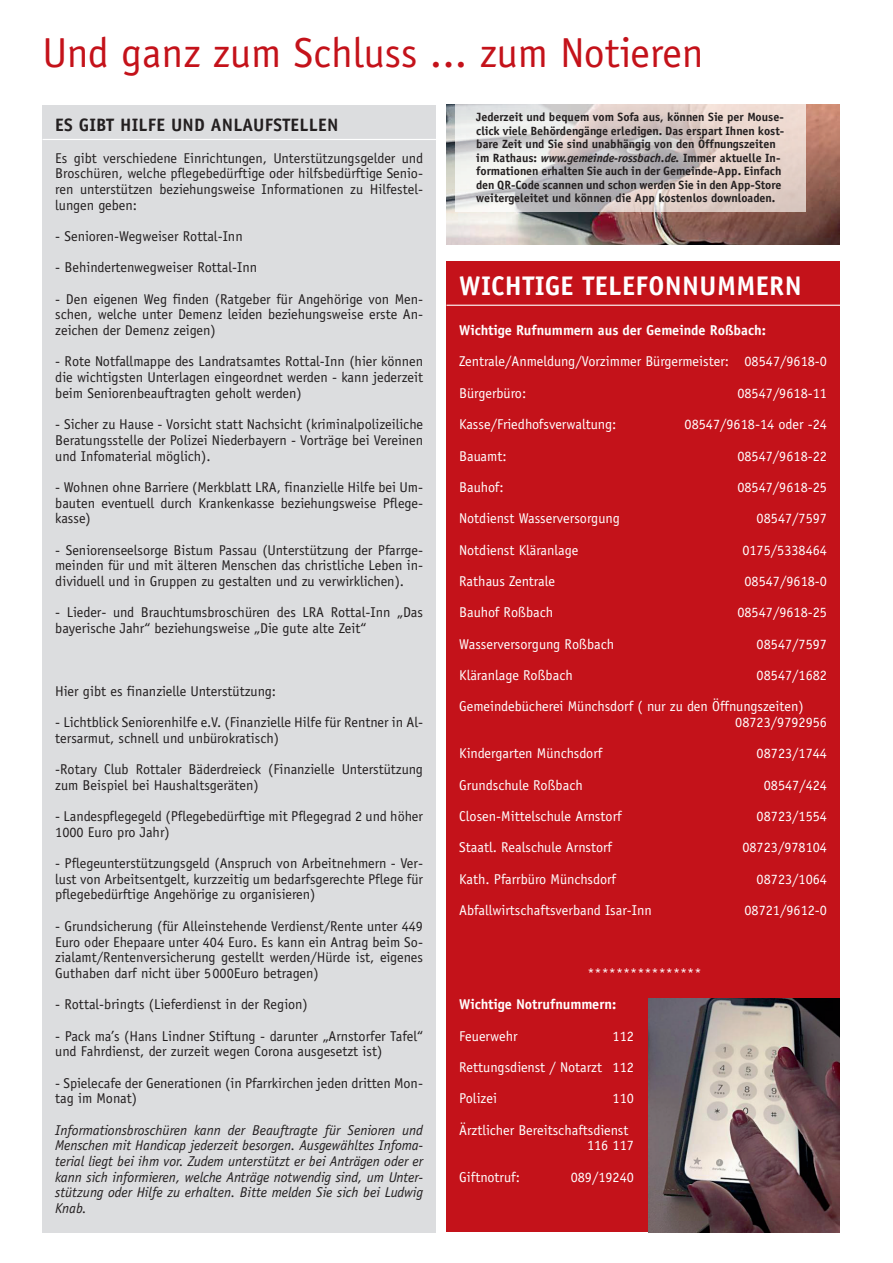
<style>
.page{position:relative;width:893px;height:1263px;background:#fff}
.page>*{position:absolute;margin:0;border:0;box-sizing:border-box;transform-origin:0 0}
.t1{font:42px "Officina Sans LT";color:#c4121a}
.t2{font:700 27px "Officina Sans LT";letter-spacing:.015em;color:#fff}
.t3{font:700 18px "Officina Sans LT";letter-spacing:.015em;color:#231f20}
.t4{font:14.25px/15.6px "Officina Sans LT";color:#231f20;text-align:justify}
.t5{font:14.25px/31.3px "Officina Sans LT";color:#fff}
.t6{font:italic 14.25px/15.6px "Officina Sans LT";color:#231f20;text-align:justify}
.t7{font:700 14.25px "Officina Sans LT";color:#fff}
.t8{font:700 12px/13.5px "Officina Sans LT";color:#231f20}
.s1{font-style:italic}
</style>
<div class="page">
<div style="left:446px;top:262px;width:394px;height:970px;background:#c4121a"></div>
<hr style="left:446px;top:305px;width:394px;height:1px;background:#fff">
<img style="left:648px;top:998px;width:192px;height:234px">
<img style="left:446px;top:105px;width:394px;height:140px">
<img style="left:455px;top:105px;width:350px;height:106px">
<div style="left:43px;top:105px;width:393px;height:1127px;background:#dcdddf"></div>
<hr style="left:43px;top:139px;width:393px;height:1px;background:#fff">
<h1 class="t1" style="left:43px;top:28px;width:663px">Und ganz zum Schluss ... zum Notieren</h1>
<p class="t8" style="left:476px;top:110px;width:309px">Jederzeit und bequem vom Sofa aus, können Sie per Mouse&shy;click viele Behördengänge erledigen. Das erspart Ihnen kost&shy;bare Zeit und Sie sind unabhängig von den Öffnungszeiten im Rathaus: <span class="s1">www.gemeinde-rossbach.de.</span> Immer aktuelle In&shy;formationen erhalten Sie auch in der Gemeinde-App. Einfach den QR-Code scannen und schon werden Sie in den App-Store weitergeleitet und können die App kostenlos downloaden.</p>
<p class="t3" style="left:55px;top:114px;width:285px">ES GIBT HILFE UND ANLAUFSTELLEN</p>
<p class="t4" style="left:55px;top:150px;width:369px">Es gibt verschiedene Einrichtungen, Unterstützungsgelder und Broschüren, welche pflegebedürftige oder hilfsbedürftige Senio&shy;ren unterstützen beziehungsweise Informationen zu Hilfestel&shy;lungen geben:</p>
<p class="t4" style="left:55px;top:228px;width:189px">- Senioren-Wegweiser Rottal-Inn</p>
<p class="t4" style="left:55px;top:260px;width:203px">- Behindertenwegweiser Rottal-Inn</p>
<p class="t4" style="left:55px;top:291px;width:369px">- Den eigenen Weg finden (Ratgeber für Angehörige von Men&shy;schen, welche unter Demenz leiden beziehungsweise erste An&shy;zeichen der Demenz zeigen)</p>
<p class="t4" style="left:55px;top:354px;width:369px">- Rote Notfallmappe des Landratsamtes Rottal-Inn (hier können die wichtigsten Unterlagen eingeordnet werden - kann jederzeit beim Seniorenbeauftragten geholt werden)</p>
<p class="t4" style="left:55px;top:416px;width:369px">- Sicher zu Hause - Vorsicht statt Nachsicht (kriminalpolizeiliche Beratungsstelle der Polizei Niederbayern - Vorträge bei Vereinen und Infomaterial möglich).</p>
<p class="t4" style="left:55px;top:479px;width:369px">- Wohnen ohne Barriere (Merkblatt LRA, finanzielle Hilfe bei Um&shy;bauten eventuell durch Krankenkasse beziehungsweise Pflege&shy;kasse)</p>
<p class="t4" style="left:55px;top:542px;width:369px">- Seniorenseelsorge Bistum Passau (Unterstützung der Pfarrge&shy;meinden für und mit älteren Menschen das christliche Leben in&shy;dividuell und in Gruppen zu gestalten und zu verwirklichen).</p>
<p class="t4" style="left:55px;top:605px;width:369px">- Lieder- und Brauchtumsbroschüren des LRA Rottal-Inn „Das bayerische Jahr“ beziehungsweise „Die gute alte Zeit“</p>
<h2 class="t2" style="left:459px;top:269px;width:344px">WICHTIGE TELEFONNUMMERN</h2>
<p class="t7" style="left:459px;top:321px;width:308px">Wichtige Rufnummern aus der Gemeinde Roßbach:</p>
<p class="t5" style="left:459px;top:346px;width:369px">Zentrale/Anmeldung/Vorzimmer Bürgermeister: 08547/9618-0<br>Bürgerbüro:</p>
<p class="t5" style="left:737px;top:377px;width:91px">08547/9618-11</p>
<p class="t5" style="left:459px;top:409px;width:159px">Kasse/Friedhofsverwaltung:</p>
<p class="t5" style="left:685px;top:409px;width:144px">08547/9618-14 oder -24</p>
<p class="t5" style="left:459px;top:440px;width:49px">Bauamt:</p>
<p class="t5" style="left:737px;top:440px;width:91px">08547/9618-22</p>
<p class="t5" style="left:459px;top:471px;width:46px">Bauhof:</p>
<p class="t5" style="left:737px;top:471px;width:91px">08547/9618-25</p>
<p class="t5" style="left:459px;top:503px;width:162px">Notdienst Wasserversorgung</p>
<p class="t5" style="left:757px;top:503px;width:72px">08547/7597</p>
<p class="t5" style="left:459px;top:534px;width:121px">Notdienst Kläranlage</p>
<p class="t5" style="left:742px;top:534px;width:86px">0175/5338464</p>
<p class="t5" style="left:459px;top:565px;width:97px">Rathaus Zentrale</p>
<p class="t5" style="left:744px;top:565px;width:84px">08547/9618-0</p>
<p class="t5" style="left:459px;top:597px;width:95px">Bauhof Roßbach</p>
<p class="t5" style="left:737px;top:597px;width:91px">08547/9618-25</p>
<p class="t5" style="left:459px;top:628px;width:156px">Wasserversorgung Roßbach</p>
<p class="t5" style="left:757px;top:628px;width:72px">08547/7597</p>
<p class="t5" style="left:459px;top:659px;width:115px">Kläranlage Roßbach</p>
<p class="t5" style="left:459px;top:659px;width:369px;text-indent:297px">08547/1682<br>Gemeindebücherei Münchsdorf ( nur zu den Öffnungszeiten)</p>
<p class="t5" style="left:735px;top:706px;width:93px">08723/9792956</p>
<p class="t5" style="left:459px;top:738px;width:145px">Kindergarten Münchsdorf</p>
<p class="t5" style="left:757px;top:738px;width:72px">08723/1744</p>
<p class="t5" style="left:459px;top:769px;width:125px">Grundschule Roßbach</p>
<p class="t5" style="left:764px;top:769px;width:65px">08547/424</p>
<p class="t5" style="left:459px;top:801px;width:164px">Closen-Mittelschule Arnstorf</p>
<p class="t5" style="left:757px;top:801px;width:72px">08723/1554</p>
<p class="t5" style="left:459px;top:832px;width:154px">Staatl. Realschule Arnstorf</p>
<p class="t5" style="left:742px;top:832px;width:86px">08723/978104</p>
<p class="t5" style="left:459px;top:863px;width:158px">Kath. Pfarrbüro Münchsdorf</p>
<p class="t5" style="left:757px;top:863px;width:72px">08723/1064</p>
<p class="t5" style="left:459px;top:895px;width:194px">Abfallwirtschaftsverband Isar-Inn</p>
<p class="t5" style="left:744px;top:895px;width:84px">08721/9612-0</p>
<p class="t4" style="left:55px;top:683px;width:222px">Hier gibt es finanzielle Unterstützung:</p>
<p class="t4" style="left:55px;top:714px;width:369px">- Lichtblick Seniorenhilfe e.V. (Finanzielle Hilfe für Rentner in Al&shy;tersarmut, schnell und unbürokratisch)</p>
<p class="t4" style="left:55px;top:761px;width:369px">-Rotary Club Rottaler Bäderdreieck (Finanzielle Unterstützung zum Beispiel bei Haushaltsgeräten)</p>
<p class="t4" style="left:55px;top:808px;width:369px">- Landespflegegeld (Pflegebedürftige mit Pflegegrad 2 und höher<br>1000 Euro pro Jahr)</p>
<p class="t4" style="left:55px;top:855px;width:369px">- Pflegeunterstützungsgeld (Anspruch von Arbeitnehmern - Ver&shy;lust von Arbeitsentgelt, kurzzeitig um bedarfsgerechte Pflege für pflegebedürftige Angehörige zu organisieren)</p>
<p class="t4" style="left:55px;top:918px;width:369px">- Grundsicherung (für Alleinstehende Verdienst/Rente unter 449<br>Euro oder Ehepaare unter 404 Euro. Es kann ein Antrag beim So&shy;zialamt/Rentenversicherung gestellt werden/Hürde ist, eigenes Guthaben darf nicht über 5000Euro betragen)</p>
<p class="t4" style="left:55px;top:997px;width:254px">- Rottal-bringts (Lieferdienst in der Region)</p>
<p class="t4" style="left:55px;top:1028px;width:369px">- Pack ma’s (Hans Lindner Stiftung - darunter „Arnstorfer Tafel“ und Fahrdienst, der zurzeit wegen Corona ausgesetzt ist)</p>
<p class="t4" style="left:55px;top:1075px;width:369px">- Spielecafe der Generationen (in Pfarrkirchen jeden dritten Mon&shy;tag im Monat)</p>
<p class="t6" style="left:55px;top:1122px;width:369px">Informationsbroschüren kann der Beauftragte für Senioren und Menschen mit Handicap jederzeit besorgen. Ausgewähltes Infoma&shy;terial liegt bei ihm vor. Zudem unterstützt er bei Anträgen oder er kann sich informieren, welche Anträge notwendig sind, um Unter&shy;stützung oder Hilfe zu erhalten. Bitte melden Sie sich bei Ludwig Knab.</p>
<p class="t5" style="left:587px;top:957px;width:115px">****************</p>
<p class="t7" style="left:459px;top:995px;width:159px">Wichtige Notrufnummern:</p>
<p class="t5" style="left:459px;top:1020px;width:60px">Feuerwehr</p>
<p class="t5" style="left:613px;top:1020px;width:23px">112</p>
<p class="t5" style="left:459px;top:1051px;width:176px">Rettungsdienst / Notarzt 112<br>Polizei</p>
<p class="t5" style="left:613px;top:1083px;width:23px">110</p>
<p class="t5" style="left:587px;top:1122px;width:48px;line-height:15.6px;text-indent:-128px">Ärztlicher Bereitschaftsdienst<br>116 117</p>
<p class="t5" style="left:459px;top:1161px;width:62px">Giftnotruf:</p>
<p class="t5" style="left:571px;top:1161px;width:65px">089/19240</p>
</div>
